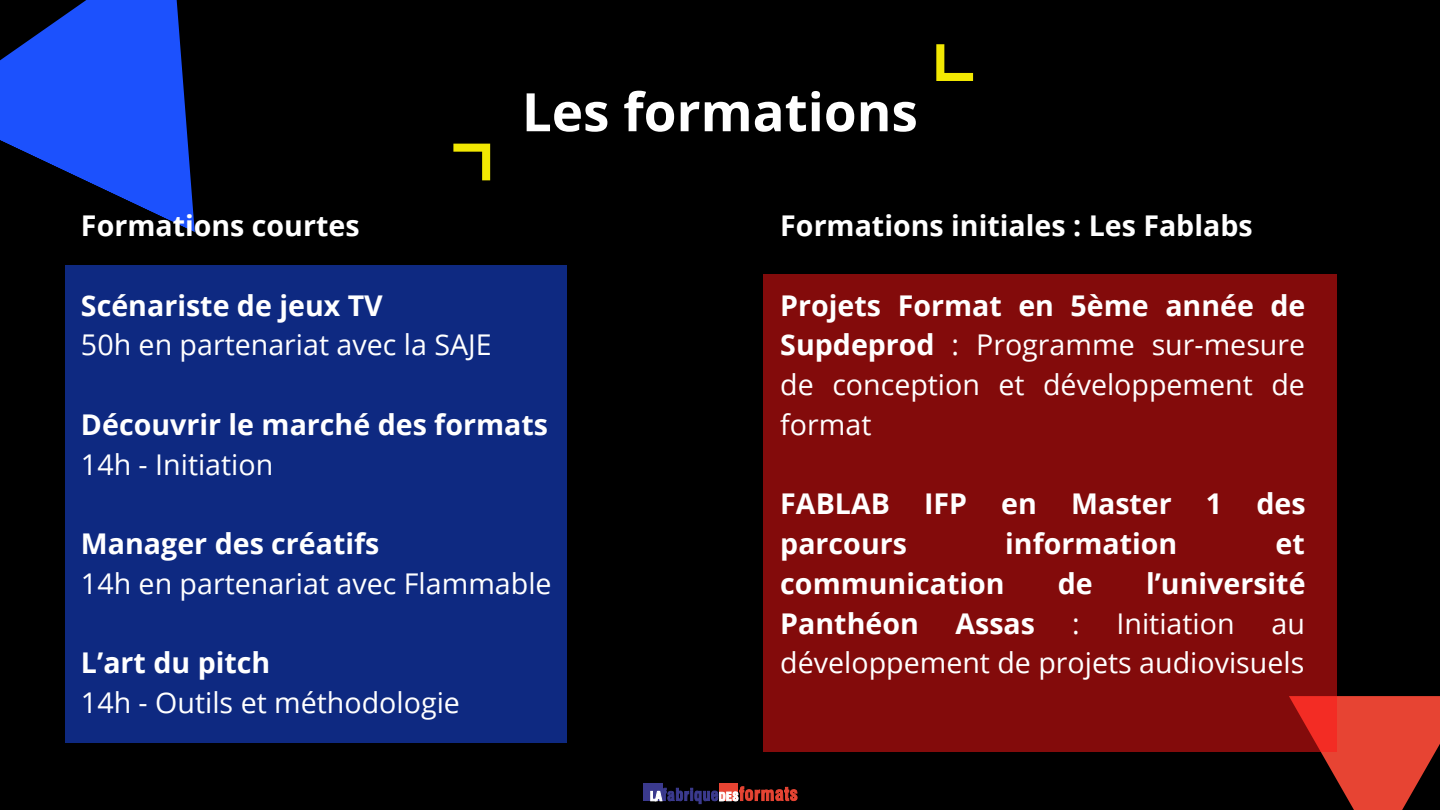
<style>
.page{position:relative;width:1440px;height:810px;background:#000}
.page>*{position:absolute;margin:0;border:0;box-sizing:border-box;transform-origin:0 0}
.t1{font:700 53px "Open Sans";color:#fff}
.t2{font:28.6px/39.8px "Open Sans";color:#fff;text-align:justify}
.t3{font:700 28.6px/39.8px "Open Sans";color:#fff}
.s1{font-weight:700}
</style>
<div class="page">
<div style="left:643px;top:783px;width:19px;height:18px;background:#3b3a8e"></div>
<div style="left:720px;top:783px;width:18px;height:18px;background:#e74433"></div>
<svg style="left:650px;top:786px;width:147px;height:18px"></svg>
<svg style="left:1321px;top:696px;width:119px;height:114px;fill:#e74433"></svg>
<svg style="left:0;top:0;width:195px;height:232px"></svg>
<svg style="left:453px;top:144px;width:37px;height:36px"></svg>
<svg style="left:936px;top:44px;width:37px;height:37px"></svg>
<div style="left:65px;top:265px;width:502px;height:477px;background:#0e2981"></div>
<div style="left:763px;top:275px;width:574px;height:477px;background:#830b0b"></div>
<p class="t3" style="left:81px;top:205px;width:280px">Formations courtes</p>
<p class="t1" style="left:522px;top:75px;width:397px">Les formations</p>
<p class="t3" style="left:780px;top:205px;width:474px">Formations initiales : Les Fablabs</p>
<p class="t3" style="left:81px;top:285px;width:303px">Scénariste de jeux TV</p>
<p class="t2" style="left:81px;top:324px;width:412px">50h en partenariat avec la SAJE</p>
<p class="t3" style="left:81px;top:404px;width:469px">Découvrir le marché des formats</p>
<p class="t2" style="left:81px;top:444px;width:194px">14h - Initiation</p>
<p class="t3" style="left:81px;top:523px;width:300px">Manager des créatifs</p>
<p class="t2" style="left:81px;top:563px;width:472px">14h en partenariat avec Flammable</p>
<p class="t3" style="left:81px;top:642px;width:191px">L’art du pitch</p>
<p class="t2" style="left:81px;top:682px;width:380px">14h - Outils et méthodologie</p>
<p class="t2" style="left:780px;top:285px;width:527px"><span class="s1">Projets Format en 5ème année de Supdeprod</span> : Programme sur-mesure de conception et développement de format</p>
<p class="t3" style="left:780px;top:483px;width:527px">FABLAB IFP en Master 1 des parcours</p>
<p class="t3" style="left:1005px;top:523px;width:174px">information</p>
<p class="t3" style="left:1276px;top:523px;width:31px">et</p>
<p class="t3" style="left:780px;top:563px;width:226px">communication</p>
<p class="t3" style="left:1058px;top:563px;width:36px">de</p>
<p class="t3" style="left:1146px;top:563px;width:161px">l’université</p>
<p class="t3" style="left:780px;top:603px;width:140px">Panthéon</p>
<p class="t3" style="left:956px;top:603px;width:81px">Assas</p>
<p class="t2" style="left:1072px;top:603px;width:9px">:</p>
<p class="t2" style="left:1117px;top:603px;width:120px">Initiation</p>
<p class="t2" style="left:780px;top:603px;width:526px;text-align:right">au<br>développement de projets audiovisuels</p>
</div>
